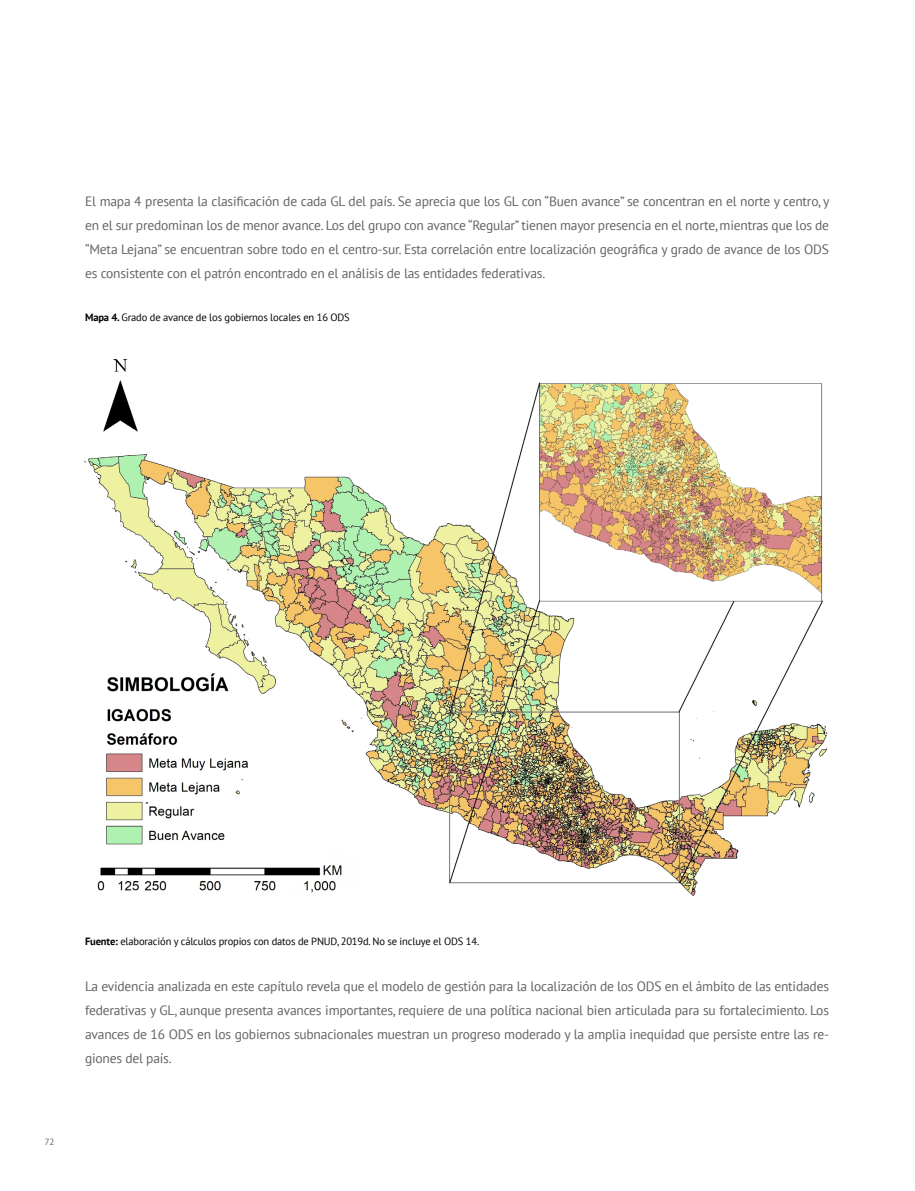
<style>
.page{position:relative;width:915px;height:1191px;background:#fff}
.page>*{position:absolute;margin:0;border:0;box-sizing:border-box;transform-origin:0 0}
.t1{font:13.5px/24px "PT Sans";letter-spacing:-.015em;color:#646363;text-align:justify}
.t2{font:10.5px "PT Sans";letter-spacing:-.015em;color:#000}
.t3{font:9px "PT Sans";color:#646363}
.s1{font-weight:700}
</style>
<div class="page">
<img style="left:84px;top:359px;width:744px;height:537px">
<p class="t1" style="left:85px;top:189px;width:745px">El mapa 4 presenta la clasificación de cada GL del país. Se aprecia que los GL con “Buen avance” se concentran en el norte y centro, y en el sur predominan los de menor avance. Los del grupo con avance “Regular” tienen mayor presencia en el norte, mientras que los de “Meta Lejana” se encuentran sobre todo en el centro-sur. Esta correlación entre localización geográfica y grado de avance de los ODS es consistente con el patrón encontrado en el análisis de las entidades federativas.</p>
<p class="t2" style="left:85px;top:310px;width:266px"><span class="s1">Mapa 4.</span> Grado de avance de los gobiernos locales en 16 ODS</p>
<p class="t3" style="left:45px;top:1136px;width:11px">72</p>
<p class="t2" style="left:85px;top:934px;width:395px"><span class="s1">Fuente:</span> elaboración y cálculos propios con datos de PNUD, 2019d. No se incluye el ODS 14.</p>
<p class="t1" style="left:85px;top:973px;width:745px">La evidencia analizada en este capítulo revela que el modelo de gestión para la localización de los ODS en el ámbito de las entidades federativas y GL, aunque presenta avances importantes, requiere de una política nacional bien articulada para su fortalecimiento. Los avances de 16 ODS en los gobiernos subnacionales muestran un progreso moderado y la amplia inequidad que persiste entre las re&shy;giones del país.</p>
</div>
